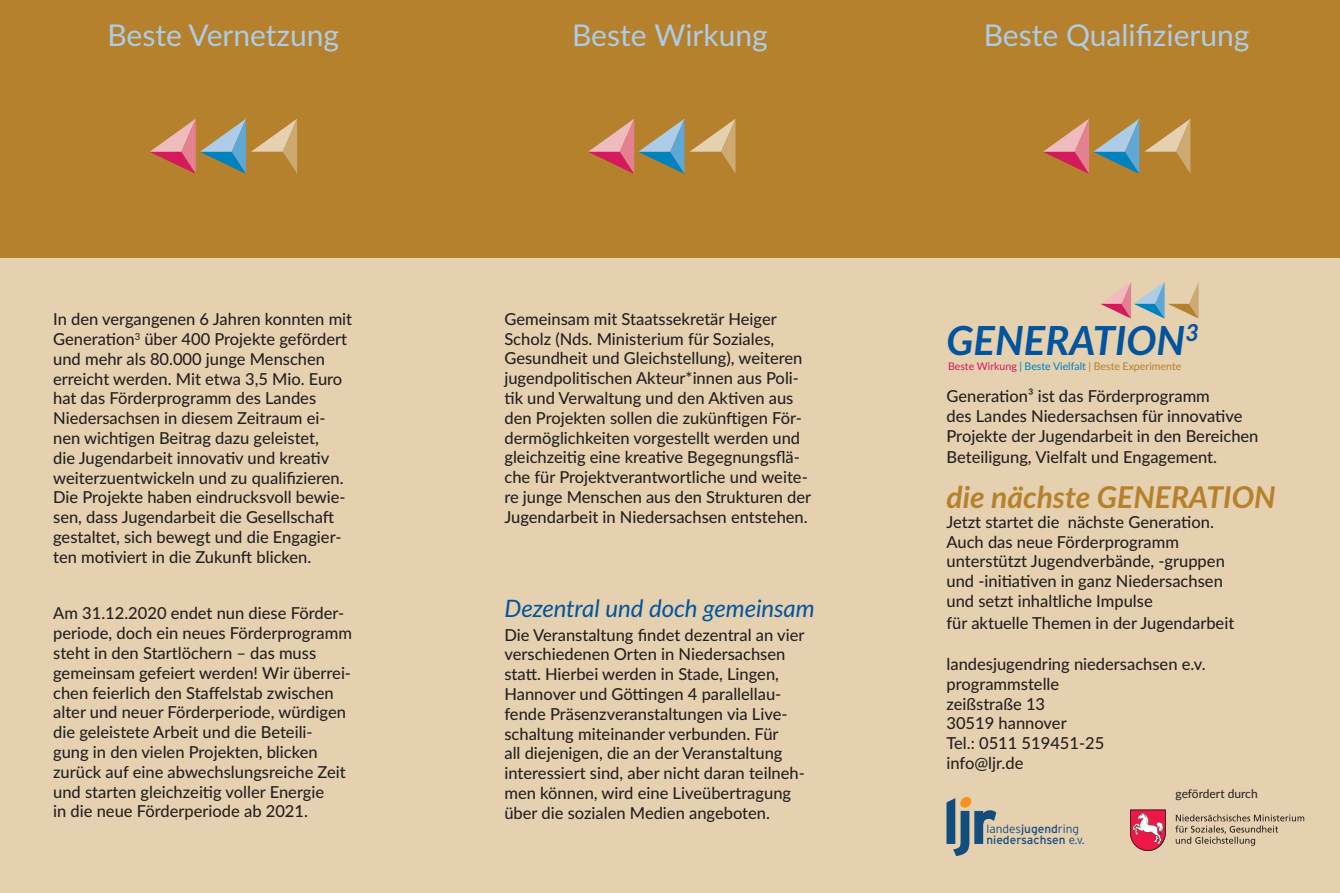
<style>
.page{position:relative;width:1340px;height:893px;background:#fff}
.page>*{position:absolute;margin:0;border:0;box-sizing:border-box;transform-origin:0 0}
.G3kopf{font:italic 700 40.05px "Lato";color:#01549d}
.g3fuß{font:30px "Lato";color:#adcce7}
.LATOreg11{font:italic 700 30px "Lato";color:#b5812c}
.Titel_1_LATObi18{font:italic 24px "Lato";letter-spacing:-.005em;color:#01549d}
.LATOreg11-2{font:500 16.5px/19.8px "Lato";color:#231f20}
.Lato10{font:12px "Lato";color:#231f20}
.t1{font:11.85px/10.8px "Interstate Plus";color:#134d7e}
.bestefuss{font:10.65px "Lato";color:#b5812c}
.s1{color:#d5195d}
.s2{color:#0082bf}
.s3{font-weight:300}
</style>
<div class="page">
<div style="left:0;top:0;width:1339px;height:893px;background:#e5d0b0"></div>
<div style="left:0;top:0;width:1339px;height:258px;background:#b5812c"></div>
<svg style="left:1175px;top:814px;width:129px;height:32px"></svg>
<svg style="left:1130px;top:809px;width:35px;height:42px"></svg>
<svg style="left:1100px;top:282px;width:98px;height:37px"></svg>
<svg style="left:946px;top:797px;width:50px;height:59px"></svg>
<svg style="left:149px;top:119px;width:148px;height:55px"></svg>
<svg style="left:588px;top:119px;width:147px;height:55px"></svg>
<svg style="left:1043px;top:119px;width:147px;height:55px"></svg>
<p class="g3fuß" style="left:107px;top:14px;width:233px">Beste Vernetzung</p>
<p class="g3fuß" style="left:572px;top:14px;width:197px">Beste Wirkung</p>
<p class="g3fuß" style="left:983px;top:14px;width:267px">Beste Qualifizierung</p>
<p class="LATOreg11-2" style="left:53px;top:309px;width:300px">In den vergangenen 6 Jahren konnten mit Generation<sup>3</sup> über 400 Projekte gefördert und mehr als 80.000 junge Menschen erreicht werden. Mit etwa 3,5 Mio. Euro hat das Förderprogramm des Landes Niedersachsen in diesem Zeitraum ei&shy;nen wichtigen Beitrag dazu geleistet,<br>die Jugendarbeit innovativ und kreativ weiterzuentwickeln und zu qualifizieren.<br>Die Projekte haben eindrucksvoll bewie&shy;sen, dass Jugendarbeit die Gesellschaft gestaltet, sich bewegt und die Engagier&shy;ten motiviert in die Zukunft blicken.</p>
<p class="LATOreg11-2" style="left:53px;top:603px;width:300px">Am 31.12.2020 endet nun diese Förder&shy;periode, doch ein neues Förderprogramm steht in den Startlöchern – das muss gemeinsam gefeiert werden! Wir überrei&shy;chen feierlich den Staffelstab zwischen alter und neuer Förderperiode, würdigen die geleistete Arbeit und die Beteili&shy;gung in den vielen Projekten, blicken zurück auf eine abwechslungsreiche Zeit und starten gleichzeitig voller Energie<br>in die neue Förderperiode ab 2021.</p>
<p class="LATOreg11-2" style="left:504px;top:308px;width:308px">Gemeinsam mit Staatssekretär Heiger Scholz (Nds. Ministerium für Soziales, Gesundheit und Gleichstellung), weiteren jugendpolitischen Akteur*innen aus Poli&shy;tik und Verwaltung und den Aktiven aus den Projekten sollen die zukünftigen För&shy;dermöglichkeiten vorgestellt werden und gleichzeitig eine kreative Begegnungsflä&shy;che für Projektverantwortliche und weite&shy;re junge Menschen aus den Strukturen der Jugendarbeit in Niedersachsen entstehen.</p>
<p class="Titel_1_LATObi18" style="left:504px;top:591px;width:312px">Dezentral und doch gemeinsam</p>
<p class="LATOreg11-2" style="left:504px;top:624px;width:302px">Die Veranstaltung findet dezentral an vier verschiedenen Orten in Niedersachsen statt. Hierbei werden in Stade, Lingen, Hannover und Göttingen 4 parallellau&shy;fende Präsenzveranstaltungen via Live&shy;schaltung miteinander verbunden. Für<br>all diejenigen, die an der Veranstaltung interessiert sind, aber nicht daran teilneh&shy;men können, wird eine Liveübertragung über die sozialen Medien angeboten.</p>
<p class="G3kopf" style="left:946px;top:311px;width:254px">GENERATION<sup>3</sup></p>
<p class="bestefuss" style="left:948px;top:358px;width:235px"><span class="s1">Beste Wirkung</span> <span class="s2">| Beste Vielfalt</span> | Beste Experimente</p>
<p class="LATOreg11-2" style="left:946px;top:386px;width:313px">Generation³ ist das Förderprogramm<br>des Landes Niedersachsen für innovative<br>Projekte der Jugendarbeit in den Bereichen</p>
<p class="LATOreg11-2" style="left:946px;top:447px;width:272px">Beteiligung, Vielfalt und Engagement.</p>
<p class="LATOreg11" style="left:946px;top:475px;width:331px">die nächste GENERATION</p>
<p class="LATOreg11-2" style="left:946px;top:511px;width:280px">Jetzt startet die nächste Generation.<br>Auch das neue Förderprogramm unterstützt Jugendverbände, -gruppen und -initiativen in ganz Niedersachsen und setzt inhaltliche Impulse</p>
<p class="LATOreg11-2" style="left:946px;top:612px;width:289px">für aktuelle Themen in der Jugendarbeit</p>
<p class="LATOreg11-2" style="left:946px;top:653px;width:261px">landesjugendring niedersachsen e.v. programmstelle<br>zeißstraße 13<br>30519 hannover<br>Tel.: 0511 519451-25<br>info@ljr.de</p>
<p class="t1" style="left:986px;top:823px;width:100px"><span class="s3">landes</span>jugend<span class="s3">ring </span>niedersachsen <span class="s3">e.v.</span></p>
<p class="Lato10" style="left:1175px;top:785px;width:84px">gefördert durch</p>
</div>
